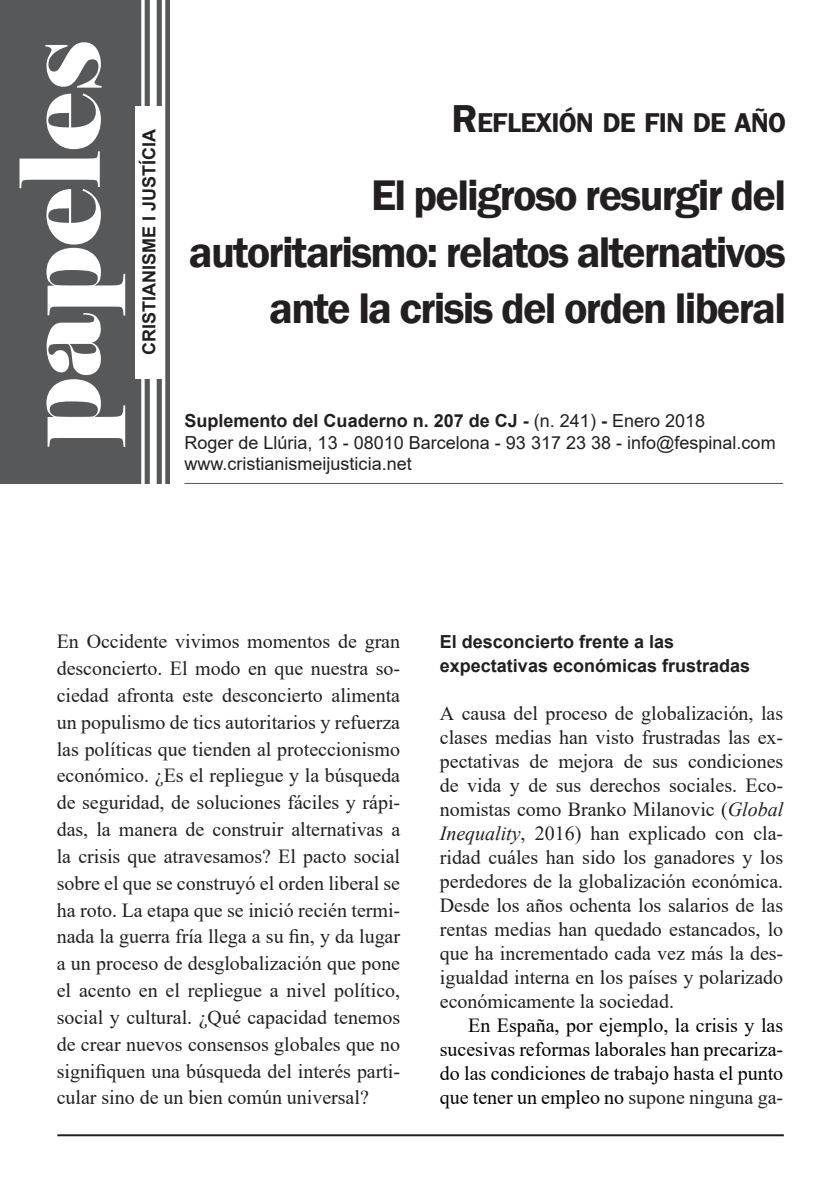
<style>
.page{position:relative;width:840px;height:1191px;background:#fff}
.page>*{position:absolute;margin:0;border:0;box-sizing:border-box;transform-origin:0 0}
.t1{font:110px "Elephant";color:#fff}
.t2{font:600 44px/56px "Franklin Gothic";letter-spacing:-.04em;color:#231f20;text-align:right}
.t3{font:600 28px "Franklin Gothic";letter-spacing:-.03em;color:#231f20}
.Bodytext_-_1{font:20px/26.8px "Times New Roman";color:#231f20;text-align:justify}
.Bodytext{font:20px/24px "Times New Roman";color:#000;text-align:justify}
.Título_3{font:700 18px/24px "Arial";color:#231f20}
.t4{font:18px/21.6px "Arial";color:#231f20}
.s1{font-size:40px}
.s2{font-weight:400}
.s3{font-style:italic}
.s4{color:#231f20}
</style>
<div class="page">
<div style="left:0;top:0;width:169px;height:484px;background:#57585a"></div>
<hr style="left:57px;top:1134px;width:726px;height:2px;background:#231f20">
<hr style="left:184px;top:483px;width:598px;height:1px;background:#57585a">
<hr style="left:162px;top:0;width:3px;height:485px;background:#fff">
<div style="left:150px;top:0;width:7px;height:485px;background:#fff"></div>
<svg style="left:141px;top:0;width:4px;height:484px"></svg>
<div style="left:135px;top:106px;width:28px;height:272px;background:#fff"></div>
<p class="t1" style="left:-8px;top:446px;width:408px;rotate:-90deg">papeles</p>
<p class="Título_3" style="left:137px;top:355px;width:228px;rotate:-90deg">CRISTIANISME I JUSTÍCIA</p>
<p class="t3" style="left:451px;top:105px;width:336px"><span class="s1">R</span>EFLEXIÓN DE FIN DE AÑO</p>
<p class="t2" style="left:189px;top:168px;width:598px">El peligroso resurgir del autoritarismo: relatos alternativos ante la crisis del orden liberal</p>
<p class="Título_3" style="left:184px;top:409px;width:522px">Suplemento del Cuaderno n. 207 de CJ - <span class="s2">(n. 241)</span> - <span class="s2">Enero 2018</span></p>
<p class="t4" style="left:184px;top:431px;width:592px">Roger de Llúria, 13 - 08010 Barcelona - 93 317 23 38 - info@fespinal.com www.cristianismeijusticia.net</p>
<p class="Bodytext_-_1" style="left:57px;top:627px;width:345px">En Occidente vivimos momentos de gran desconcierto. El modo en que nuestra so&shy;ciedad afronta este desconcierto alimenta un populismo de tics autoritarios y refuerza las políticas que tienden al proteccionismo económico. ¿Es el repliegue y la búsqueda de seguridad, de soluciones fáciles y rápi&shy;das, la manera de construir alternativas a la crisis que atravesamos? El pacto social sobre el que se construyó el orden liberal se ha roto. La etapa que se inició recién termi&shy;nada la guerra fría llega a su fin, y da lugar a un proceso de desglobalización que pone el acento en el repliegue a nivel político, social y cultural. ¿Qué capacidad tenemos de crear nuevos consensos globales que no signifiquen una búsqueda del interés parti&shy;cular sino de un bien común universal?</p>
<p class="Título_3" style="left:439px;top:630px;width:312px">El desconcierto frente a las expectativas económicas frustradas</p>
<p class="Bodytext_-_1" style="left:439px;top:701px;width:345px;line-height:24px">A causa del proceso de globalización, las clases medias han visto frustradas las ex&shy;pectativas de mejora de sus condiciones de vida y de sus derechos sociales. Eco&shy;nomistas como Branko Milanovic (<span class="s3">Global Inequality</span>, 2016) han explicado con cla&shy;ridad cuáles han sido los ganadores y los perdedores de la globalización económica.<br>Desde los años ochenta los salarios de las rentas medias han quedado estancados, lo que ha incrementado cada vez más la des&shy;igualdad interna en los países y polarizado económicamente la sociedad.</p>
<p class="Bodytext" style="left:439px;top:1013px;width:345px;text-indent:28px">En España, por ejemplo, la crisis y las sucesivas reformas laborales han precariza&shy;do las condiciones de trabajo hasta el punto que tener un empleo no <span class="s4">supone ninguna ga-</span></p>
</div>
